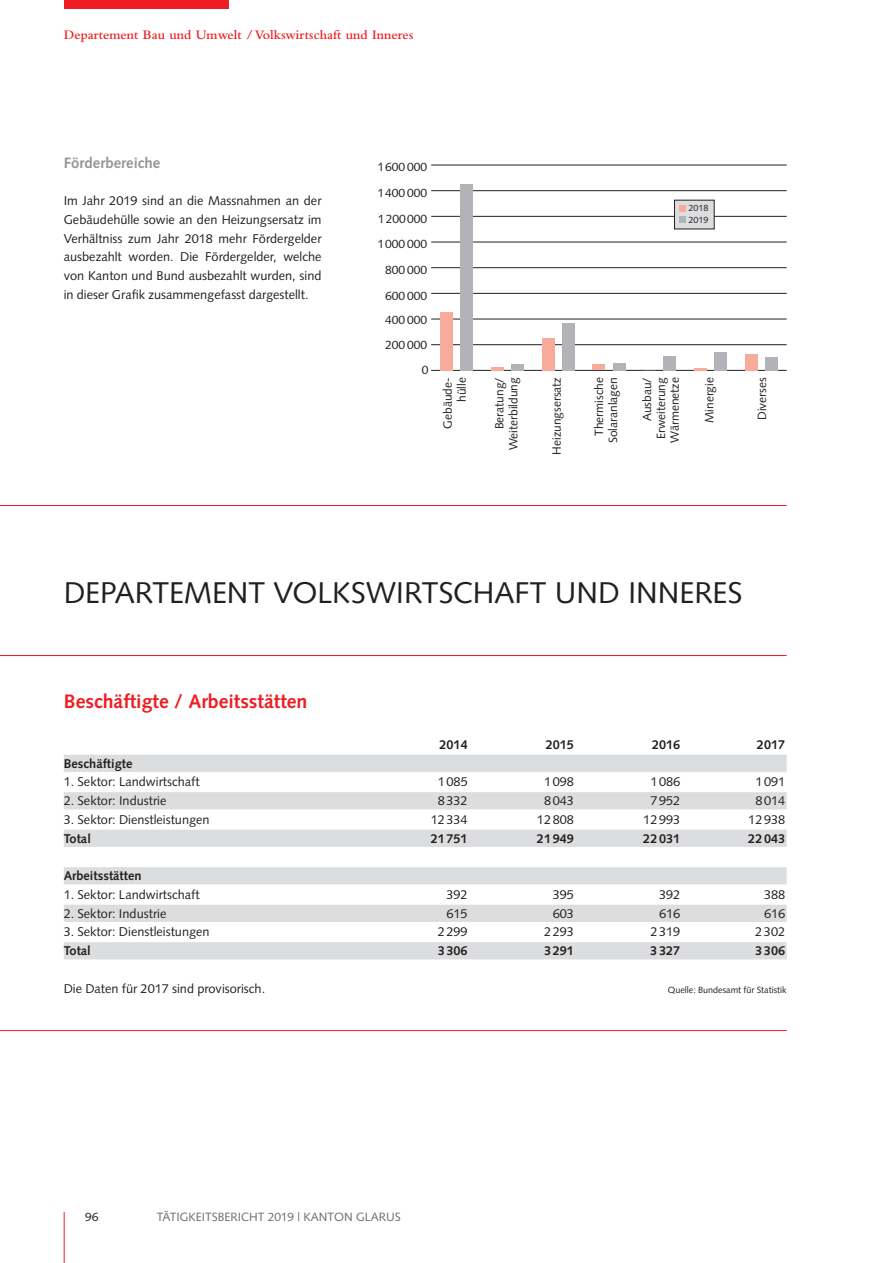
<style>
.page{position:relative;width:893px;height:1263px;background:#fff}
.page>*{position:absolute;margin:0;border:0;box-sizing:border-box;transform-origin:0 0}
.t1{font:30px "Syntax LT Std";letter-spacing:-.005em;color:#231f20}
.t2{font:700 19.5px "Syntax LT Std";color:#ee1d23}
.t3{font:700 15px "Syntax LT Std";color:#939598}
.t4{font:600 13.5px "Bembo Std";color:#ee1d23}
.t5{font:12.75px/18.8px "Syntax LT Std";color:#231f20;text-align:justify}
.t6{font:700 12.75px "Syntax LT Std";color:#231f20}
.t7{font:12px/14px "Syntax LT Std";color:#231f20;text-align:right}
.t8{font:12px "Syntax LT Std";color:#6c6d70}
.t9{font:9px/11.7px "Syntax LT Std";color:#231f20}
</style>
<div class="page">
<hr style="left:64px;top:1212px;width:1px;height:51px;background:#ee1d23">
<div style="left:64px;top:0;width:165px;height:9px;background:#ee1d23"></div>
<hr style="left:0;top:505px;width:787px;height:1px;background:#ee1d23">
<hr style="left:431px;top:370px;width:356px;height:1px;background:#231f20">
<hr style="left:431px;top:344px;width:356px;height:1px;background:#231f20">
<hr style="left:431px;top:319px;width:356px;height:1px;background:#231f20">
<hr style="left:431px;top:293px;width:356px;height:1px;background:#231f20">
<hr style="left:431px;top:267px;width:356px;height:1px;background:#231f20">
<hr style="left:431px;top:242px;width:356px;height:1px;background:#231f20">
<hr style="left:431px;top:216px;width:356px;height:1px;background:#231f20">
<hr style="left:431px;top:190px;width:356px;height:1px;background:#231f20">
<hr style="left:431px;top:165px;width:356px;height:1px;background:#231f20">
<div style="left:461px;top:184px;width:12px;height:186px;background:#b2b3b7"></div>
<div style="left:511px;top:364px;width:13px;height:6px;background:#b2b3b7"></div>
<div style="left:562px;top:323px;width:12px;height:47px;background:#b2b3b7"></div>
<div style="left:613px;top:363px;width:12px;height:7px;background:#b2b3b7"></div>
<div style="left:664px;top:356px;width:12px;height:14px;background:#b2b3b7"></div>
<div style="left:715px;top:352px;width:12px;height:18px;background:#b2b3b7"></div>
<div style="left:765px;top:357px;width:12px;height:13px;background:#b2b3b7"></div>
<div style="left:440px;top:312px;width:13px;height:58px;background:#f8aa9b"></div>
<svg style="left:491px;top:367px;width:12px;height:3px"></svg>
<div style="left:542px;top:338px;width:12px;height:32px;background:#f8aa9b"></div>
<div style="left:593px;top:364px;width:12px;height:6px;background:#f8aa9b"></div>
<svg style="left:694px;top:368px;width:12px;height:2px"></svg>
<div style="left:745px;top:354px;width:12px;height:16px;background:#f8aa9b"></div>
<div style="left:674px;top:200px;width:40px;height:29px;background:#dcdddf"></div>
<div style="left:679px;top:205px;width:7px;height:6px;background:#f8aa9b"></div>
<div style="left:679px;top:217px;width:7px;height:6px;background:#b2b3b7"></div>
<hr style="left:0;top:655px;width:787px;height:1px;background:#ee1d23">
<hr style="left:0;top:1030px;width:787px;height:1px;background:#ee1d23">
<div style="left:64px;top:755px;width:723px;height:17px;background:#dcdddf"></div>
<div style="left:64px;top:792px;width:723px;height:17px;background:#dcdddf"></div>
<div style="left:64px;top:830px;width:723px;height:17px;background:#dcdddf"></div>
<div style="left:64px;top:867px;width:723px;height:17px;background:#dcdddf"></div>
<div style="left:64px;top:905px;width:723px;height:17px;background:#dcdddf"></div>
<div style="left:64px;top:942px;width:723px;height:17px;background:#dcdddf"></div>
<p class="t4" style="left:64px;top:27px;width:351px">Departement Bau und Umwelt / Volkswirtschaft und Inneres</p>
<p class="t3" style="left:64px;top:154px;width:98px">Förderbereiche</p>
<p class="t5" style="left:64px;top:191px;width:259px">Im Jahr 2019 sind an die Massnahmen an der Gebäudehülle sowie an den Heizungsersatz im Verhältniss zum Jahr 2018 mehr Fördergelder ausbezahlt worden. Die Fördergelder, welche von Kanton und Bund ausbezahlt wurden, sind in dieser Grafik zusammengefasst dargestellt.</p>
<p class="t7" style="left:377px;top:160px;width:51px">1600 000</p>
<p class="t7" style="left:377px;top:186px;width:51px">1400 000</p>
<p class="t7" style="left:378px;top:211px;width:51px">1200000</p>
<p class="t7" style="left:377px;top:237px;width:51px">1000 000</p>
<p class="t7" style="left:385px;top:263px;width:43px">800 000</p>
<p class="t7" style="left:385px;top:288px;width:43px">600 000</p>
<p class="t7" style="left:385px;top:313px;width:43px">400 000</p>
<p class="t7" style="left:385px;top:338px;width:43px">200 000</p>
<p class="t7" style="left:422px;top:363px;width:8px">0</p>
<p class="t9" style="left:688px;top:202px;width:22px">2018<br>2019</p>
<p class="t7" style="left:441px;top:429px;width:53px;rotate:-90deg">Gebäude&shy;hülle</p>
<p class="t7" style="left:493px;top:450px;width:74px;rotate:-90deg">Beratung/<br>Weiterbildung</p>
<p class="t7" style="left:550px;top:455px;width:79px;rotate:-90deg">Heizungsersatz</p>
<p class="t7" style="left:592px;top:443px;width:68px;rotate:-90deg">Thermische<br>Solaranlagen</p>
<p class="t7" style="left:640px;top:443px;width:67px;rotate:-90deg">Ausbau/<br>Erweiterung<br>Wärmenetze</p>
<p class="t7" style="left:702px;top:423px;width:47px;rotate:-90deg">Minergie</p>
<p class="t7" style="left:755px;top:420px;width:44px;rotate:-90deg">Diverses</p>
<h1 class="t1" style="left:64px;top:575px;width:680px">DEPARTEMENT VOLKSWIRTSCHAFT UND INNERES</h1>
<h2 class="t2" style="left:64px;top:690px;width:245px">Beschäftigte / Arbeitsstätten</h2>
<p class="t6" style="left:439px;top:737px;width:30px">2014</p>
<p class="t6" style="left:546px;top:737px;width:30px">2015</p>
<p class="t6" style="left:652px;top:737px;width:30px">2016</p>
<p class="t6" style="left:757px;top:737px;width:30px">2017</p>
<p class="t6" style="left:64px;top:756px;width:70px">Beschäftigte</p>
<p class="t5" style="left:64px;top:773px;width:138px">1. Sektor: Landwirtschaft</p>
<p class="t5" style="left:438px;top:773px;width:31px">1085</p>
<p class="t5" style="left:544px;top:773px;width:31px">1098</p>
<p class="t5" style="left:650px;top:773px;width:31px">1086</p>
<p class="t5" style="left:755px;top:773px;width:31px">1091</p>
<p class="t5" style="left:64px;top:791px;width:104px">2. Sektor: Industrie</p>
<p class="t5" style="left:438px;top:791px;width:31px">8332</p>
<p class="t5" style="left:544px;top:791px;width:31px">8043</p>
<p class="t5" style="left:650px;top:791px;width:31px">7952</p>
<p class="t5" style="left:755px;top:791px;width:31px">8014</p>
<p class="t5" style="left:64px;top:810px;width:147px">3. Sektor: Dienstleistungen</p>
<p class="t5" style="left:431px;top:810px;width:39px">12334</p>
<p class="t5" style="left:537px;top:810px;width:39px">12808</p>
<p class="t5" style="left:643px;top:810px;width:39px">12993</p>
<p class="t5" style="left:748px;top:810px;width:39px">12938</p>
<p class="t6" style="left:64px;top:831px;width:29px">Total</p>
<p class="t6" style="left:431px;top:831px;width:39px">21751</p>
<p class="t6" style="left:537px;top:831px;width:39px">21949</p>
<p class="t6" style="left:643px;top:831px;width:39px">22031</p>
<p class="t6" style="left:748px;top:831px;width:39px">22043</p>
<p class="t6" style="left:64px;top:868px;width:79px">Arbeitsstätten</p>
<p class="t5" style="left:64px;top:885px;width:138px">1. Sektor: Landwirtschaft</p>
<p class="t5" style="left:446px;top:885px;width:23px">392</p>
<p class="t5" style="left:553px;top:885px;width:23px">395</p>
<p class="t5" style="left:659px;top:885px;width:23px">392</p>
<p class="t5" style="left:764px;top:885px;width:23px">388</p>
<p class="t5" style="left:64px;top:904px;width:104px">2. Sektor: Industrie</p>
<p class="t5" style="left:446px;top:904px;width:23px">615</p>
<p class="t5" style="left:553px;top:904px;width:23px">603</p>
<p class="t5" style="left:659px;top:904px;width:23px">616</p>
<p class="t5" style="left:764px;top:904px;width:23px">616</p>
<p class="t5" style="left:64px;top:923px;width:147px">3. Sektor: Dienstleistungen</p>
<p class="t5" style="left:438px;top:923px;width:31px">2299</p>
<p class="t5" style="left:544px;top:923px;width:31px">2293</p>
<p class="t5" style="left:650px;top:923px;width:31px">2319</p>
<p class="t5" style="left:755px;top:923px;width:31px">2302</p>
<p class="t6" style="left:64px;top:943px;width:29px">Total</p>
<p class="t6" style="left:438px;top:943px;width:31px">3306</p>
<p class="t6" style="left:544px;top:943px;width:31px">3291</p>
<p class="t6" style="left:650px;top:943px;width:31px">3327</p>
<p class="t6" style="left:755px;top:943px;width:31px">3306</p>
<p class="t5" style="left:64px;top:979px;width:203px">Die Daten für 2017 sind provisorisch.</p>
<p class="t9" style="left:668px;top:984px;width:120px">Quelle: Bundesamt für Statistik</p>
<p class="t7" style="left:85px;top:1210px;width:15px">96</p>
<p class="t8" style="left:157px;top:1210px;width:246px">TÄTIGKEITSBERICHT 2019 | KANTON GLARUS</p>
</div>
